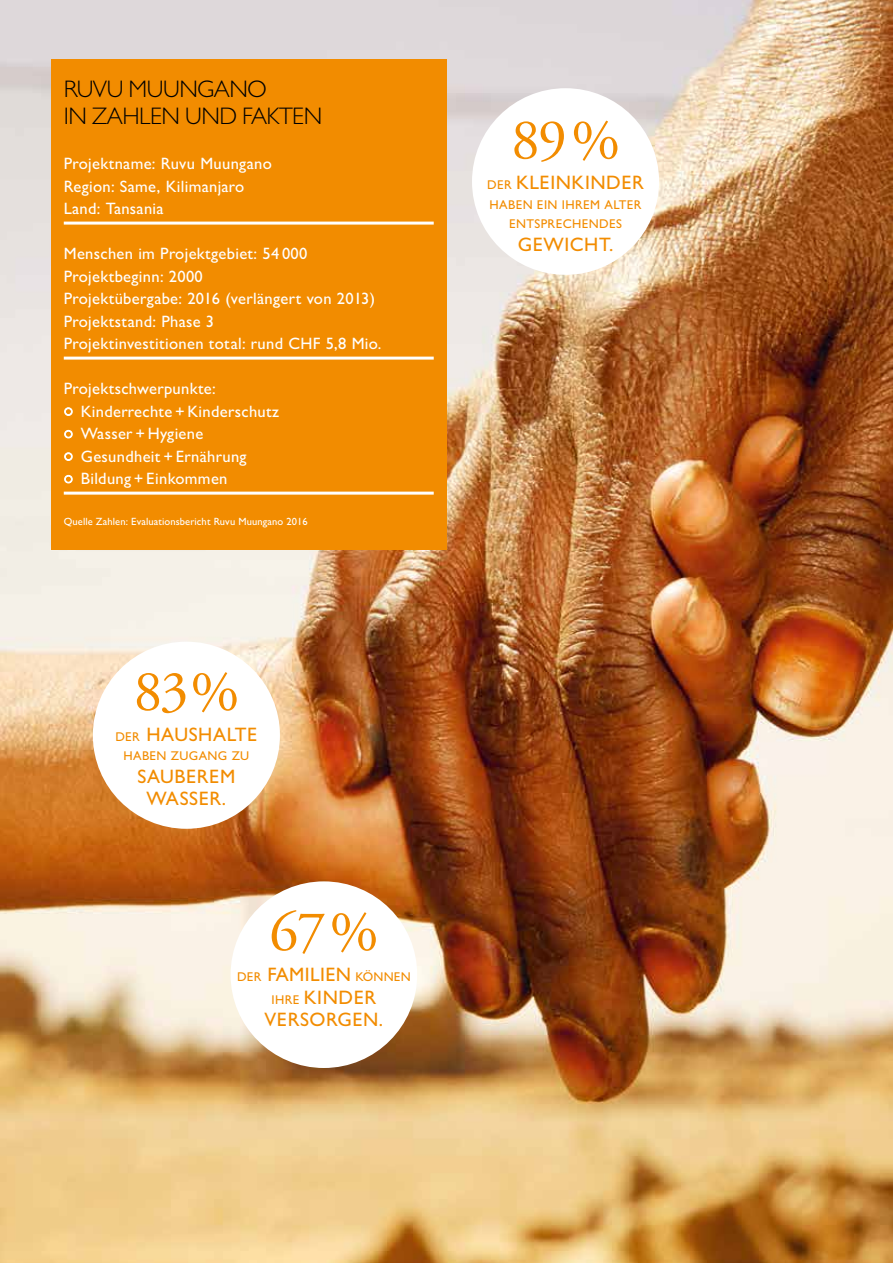
<style>
.page{position:relative;width:893px;height:1263px;background:#fff}
.page>*{position:absolute;margin:0;border:0;box-sizing:border-box;transform-origin:0 0}
.t1{font:57.75px "Adobe Garamond Pro";color:#f28c00}
.t2{font:300 24px/27px "Gill Sans MT Pro";letter-spacing:-.02em;color:#000}
.t3{font:500 19.5px/22.5px "Gill Sans MT Pro";letter-spacing:.03em;color:#f28c00;text-align:center}
.t4{font:500 16.5px/22.5px "Gill Sans MT Pro";letter-spacing:.02em;color:#fff}
.t5{font:500 12.75px/19.5px "Gill Sans MT Pro";letter-spacing:.03em;color:#f28c00;text-align:center}
.t6{font:500 10.5px "Gill Sans MT Pro";letter-spacing:.01em;color:#fff}
.s1{font-size:12.75px}
.s2{font-size:19.5px}
</style>
<div class="page">
<img style="left:0;top:0;width:893px;height:1263px">
<div style="left:231px;top:881px;width:186px;height:187px;background:#fff;border-radius:50%"></div>
<div style="left:93px;top:642px;width:187px;height:187px;background:#fff;border-radius:50%"></div>
<div style="left:51px;top:59px;width:395px;height:491px;background:#f28c00"></div>
<hr style="left:64px;top:222px;width:370px;height:3px;background:#fff">
<hr style="left:64px;top:357px;width:370px;height:3px;background:#fff">
<hr style="left:64px;top:492px;width:370px;height:3px;background:#fff">
<svg style="left:64px;top:407px;width:9px;height:9px"></svg>
<svg style="left:64px;top:430px;width:9px;height:9px"></svg>
<svg style="left:64px;top:452px;width:9px;height:9px"></svg>
<svg style="left:64px;top:475px;width:9px;height:9px"></svg>
<div style="left:472px;top:88px;width:187px;height:187px;background:#fff;border-radius:50%"></div>
<h2 class="t2" style="left:64px;top:75px;width:260px">RUVU MUUNGANO<br>IN ZAHLEN UND FAKTEN</h2>
<p class="t4" style="left:64px;top:152px;width:210px">Projektname: Ruvu Muungano<br>Region: Same, Kilimanjaro<br>Land: Tansania</p>
<p class="t4" style="left:64px;top:242px;width:319px">Menschen im Projektgebiet: 54 000<br>Projektbeginn: 2000<br>Projektübergabe: 2016 (verlängert von 2013)<br>Projektstand: Phase 3<br>Projektinvestitionen total: rund CHF 5,8 Mio.</p>
<p class="t4" style="left:64px;top:377px;width:153px">Projektschwerpunkte:</p>
<p class="t4" style="left:64px;top:400px;width:217px">○ Kinderrechte + Kinderschutz</p>
<p class="t4" style="left:64px;top:422px;width:141px">○ Wasser + Hygiene</p>
<p class="t4" style="left:64px;top:445px;width:184px">○ Gesundheit + Ernährung</p>
<p class="t4" style="left:64px;top:467px;width:165px">○ Bildung + Einkommen</p>
<p class="t6" style="left:64px;top:515px;width:245px">Quelle Zahlen: Evaluationsbericht Ruvu Muungano 2016</p>
<h1 class="t1" style="left:134px;top:657px;width:107px">83%</h1>
<p class="t3" style="left:115px;top:723px;width:144px"><span class="s1">DER</span> HAUSHALTE</p>
<p class="t5" style="left:123px;top:746px;width:127px">HABEN ZUGANG ZU</p>
<p class="t3" style="left:138px;top:765px;width:99px">SAUBEREM<br>WASSER.</p>
<h1 class="t1" style="left:269px;top:897px;width:111px">67%</h1>
<p class="t5" style="left:237px;top:967px;width:175px">DER <span class="s2">FAMILIEN</span> KÖNNEN</p>
<p class="t3" style="left:265px;top:985px;width:120px"><span class="s1">IHRE</span> KINDER<br>VERSORGEN.</p>
<h1 class="t1" style="left:511px;top:105px;width:111px">89%</h1>
<p class="t3" style="left:487px;top:171px;width:158px"><span class="s1">DER</span> KLEINKINDER</p>
<p class="t5" style="left:490px;top:195px;width:153px">HABEN EIN IHREM ALTER<br>ENTSPRECHENDES</p>
<p class="t3" style="left:518px;top:233px;width:97px">GEWICHT.</p>
</div>
